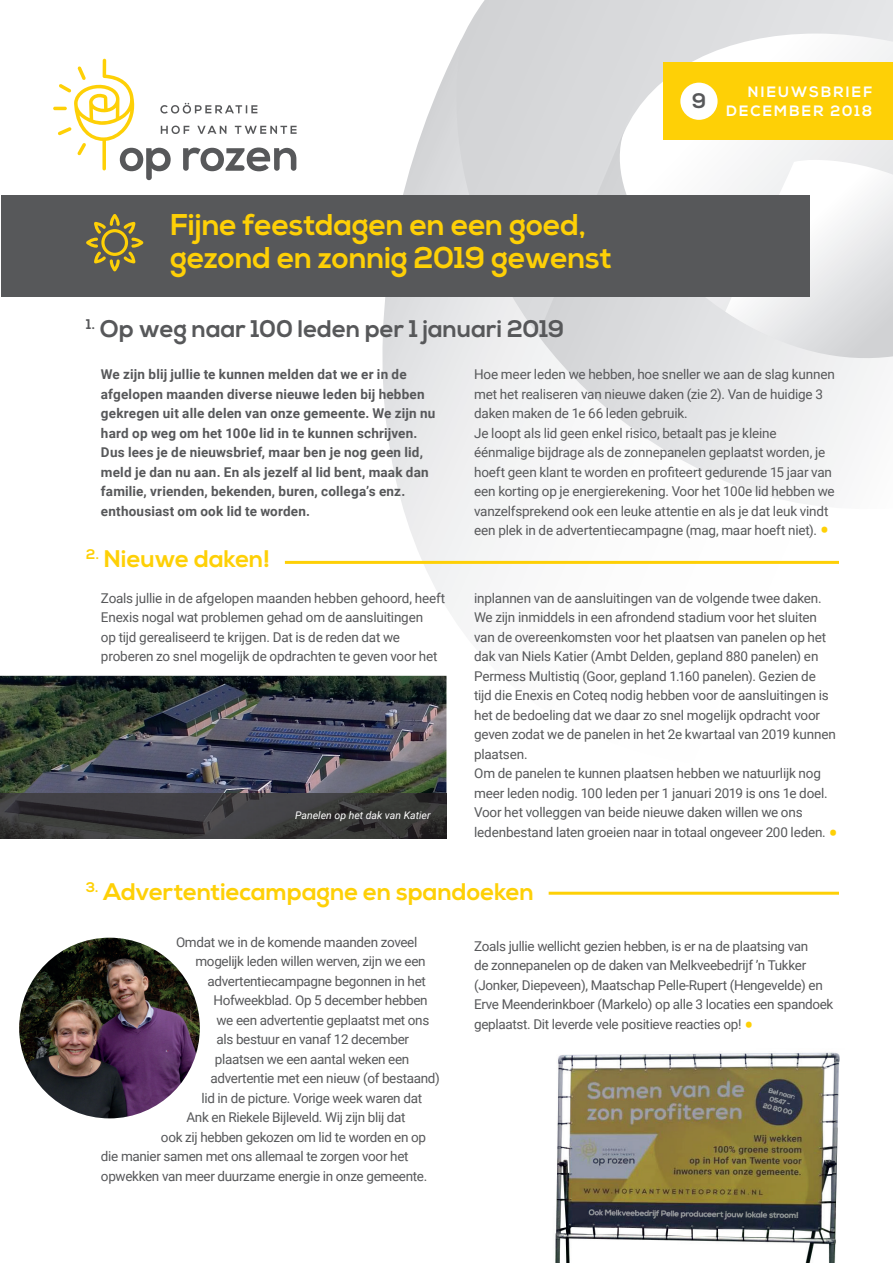
<style>
.page{position:relative;width:893px;height:1263px;background:#fff}
.page>*{position:absolute;margin:0;border:0;box-sizing:border-box;transform-origin:0 0}
.t1{font:700 30px/33px "Nexa";letter-spacing:-.005em;color:#fed006}
.t2{font:700 24px "Nexa";letter-spacing:-.005em;color:#fed006}
.t3{font:700 24px "Nexa";color:#57585a}
.t4{font:700 21px "Nexa";color:#57585a}
.t5{font:700 15px/19.5px "Nexa";letter-spacing:.145em;color:#fff;text-align:right}
.t6{font:13.5px/19.5px "Roboto";letter-spacing:-.02em;color:#57585a}
.t7{font:700 13.5px/19.5px "Roboto";letter-spacing:.015em;color:#57585a}
.t8{font:italic 10.5px "Roboto";color:#fff}
.s1{font-size:28.5px;color:#fed006}
</style>
<div class="page">
<svg style="left:462px;top:0;width:431px;height:38px;background:#dcdddf"></svg>
<svg style="left:323px;top:38px;width:570px;height:745px"></svg>
<div style="left:663px;top:62px;width:230px;height:78px;background:#fed006"></div>
<svg style="left:53px;top:59px;width:244px;height:121px"></svg>
<div style="left:680px;top:83px;width:38px;height:37px;background:#fff;border-radius:50%"></div>
<img style="left:0;top:676px;width:446px;height:117px">
<img style="left:0;top:793px;width:446px;height:45px">
<hr style="left:285px;top:561px;width:554px;height:3px;background:#fed006">
<hr style="left:549px;top:892px;width:290px;height:3px;background:#fed006">
<img style="left:555px;top:1052px;width:285px;height:211px">
<img style="left:19px;top:938px;width:181px;height:180px;border-radius:90px">
<div style="left:1px;top:195px;width:808px;height:102px;background:#57585a"></div>
<svg style="left:86px;top:214px;width:57px;height:57px"></svg>
<h1 class="t1" style="left:171px;top:210px;width:443px">Fijne feestdagen en een goed, gezond en zonnig 2019 gewenst</h1>
<h3 class="t4" style="left:692px;top:89px;width:16px">9</h3>
<p class="t5" style="left:727px;top:82px;width:147px">NIEUWSBRIEF<br>DECEMBER 2018</p>
<h2 class="t3" style="left:86px;top:315px;width:480px"><sup>1.</sup> Op weg naar 100 leden per 1 januari 2019</h2>
<p class="t6" style="left:474px;top:364px;width:362px">Hoe meer leden we hebben, hoe sneller we aan de slag kunnen met het realiseren van nieuwe daken (zie 2). Van de huidige 3 daken maken de 1e 66 leden gebruik.<br>Je loopt als lid geen enkel risico, betaalt pas je kleine éénmalige bijdrage als de zonnepanelen geplaatst worden, je hoeft geen klant te worden en profiteert gedurende 15 jaar van een korting op je energierekening. Voor het 100e lid hebben we vanzelfsprekend ook een leuke attentie en als je dat leuk vindt een plek in de advertentiecampagne (mag, maar hoeft niet). <span class="s1">•</span></p>
<p class="t7" style="left:101px;top:364px;width:336px">We zijn blij jullie te kunnen melden dat we er in de afgelopen maanden diverse nieuwe leden bij hebben gekregen uit alle delen van onze gemeente. We zijn nu hard op weg om het 100e lid in te kunnen schrijven.<br>Dus lees je de nieuwsbrief, maar ben je nog geen lid, meld je dan nu aan. En als jezelf al lid bent, maak dan familie, vrienden, bekenden, buren, collega’s enz. enthousiast om ook lid te worden.</p>
<h2 class="t2" style="left:86px;top:545px;width:186px"><sup>2.</sup> Nieuwe daken!</h2>
<p class="t6" style="left:101px;top:588px;width:346px">Zoals jullie in de afgelopen maanden hebben gehoord, heeft Enexis nogal wat problemen gehad om de aansluitingen<br>op tijd gerealiseerd te krijgen. Dat is de reden dat we proberen zo snel mogelijk de opdrachten te geven voor het</p>
<p class="t8" style="left:295px;top:808px;width:137px">Panelen op het dak van Katier</p>
<p class="t6" style="left:474px;top:588px;width:365px">inplannen van de aansluitingen van de volgende twee daken.<br>We zijn inmiddels in een afrondend stadium voor het sluiten van de overeenkomsten voor het plaatsen van panelen op het dak van Niels Katier (Ambt Delden, gepland 880 panelen) en Permess Multistiq (Goor, gepland 1.160 panelen). Gezien de<br>tijd die Enexis en Coteq nodig hebben voor de aansluitingen is het de bedoeling dat we daar zo snel mogelijk opdracht voor geven zodat we de panelen in het 2e kwartaal van 2019 kunnen plaatsen.<br>Om de panelen te kunnen plaatsen hebben we natuurlijk nog meer leden nodig. 100 leden per 1 januari 2019 is ons 1e doel.<br>Voor het volleggen van beide nieuwe daken willen we ons ledenbestand laten groeien naar in totaal ongeveer 200 leden. <span class="s1">•</span></p>
<h2 class="t2" style="left:86px;top:878px;width:449px"><sup>3.</sup> Advertentiecampagne en spandoeken</h2>
<p class="t6" style="left:474px;top:936px;width:361px">Zoals jullie wellicht gezien hebben, is er na de plaatsing van<br>de zonnepanelen op de daken van Melkveebedrijf ’n Tukker (Jonker, Diepeveen), Maatschap Pelle-Rupert (Hengevelde) en Erve Meenderinkboer (Markelo) op alle 3 locaties een spandoek geplaatst. Dit leverde vele positieve reacties op! <span class="s1">•</span></p>
<p class="t6" style="left:176px;top:931px;width:243px">Omdat we in de komende maanden zoveel</p>
<p class="t6" style="left:195px;top:951px;width:232px">mogelijk leden willen werven, zijn we een</p>
<p class="t6" style="left:207px;top:970px;width:220px">advertentiecampagne begonnen in het</p>
<p class="t6" style="left:213px;top:990px;width:216px">Hofweekblad. Op 5 december hebben</p>
<p class="t6" style="left:216px;top:1009px;width:214px">we een advertentie geplaatst met ons</p>
<p class="t6" style="left:216px;top:1029px;width:194px">als bestuur en vanaf 12 december</p>
<p class="t6" style="left:215px;top:1048px;width:196px">plaatsen we een aantal weken een</p>
<p class="t6" style="left:210px;top:1068px;width:231px">advertentie met een nieuw (of bestaand)</p>
<p class="t6" style="left:201px;top:1087px;width:222px">lid in de picture. Vorige week waren dat</p>
<p class="t6" style="left:186px;top:1107px;width:221px">Ank en Riekele Bijleveld. Wij zijn blij dat</p>
<p class="t6" style="left:161px;top:1126px;width:267px">ook zij hebben gekozen om lid te worden en op</p>
<p class="t6" style="left:101px;top:1146px;width:309px">die manier samen met ons allemaal te zorgen voor het</p>
<p class="t6" style="left:101px;top:1165px;width:328px">opwekken van meer duurzame energie in onze gemeente.</p>
</div>
